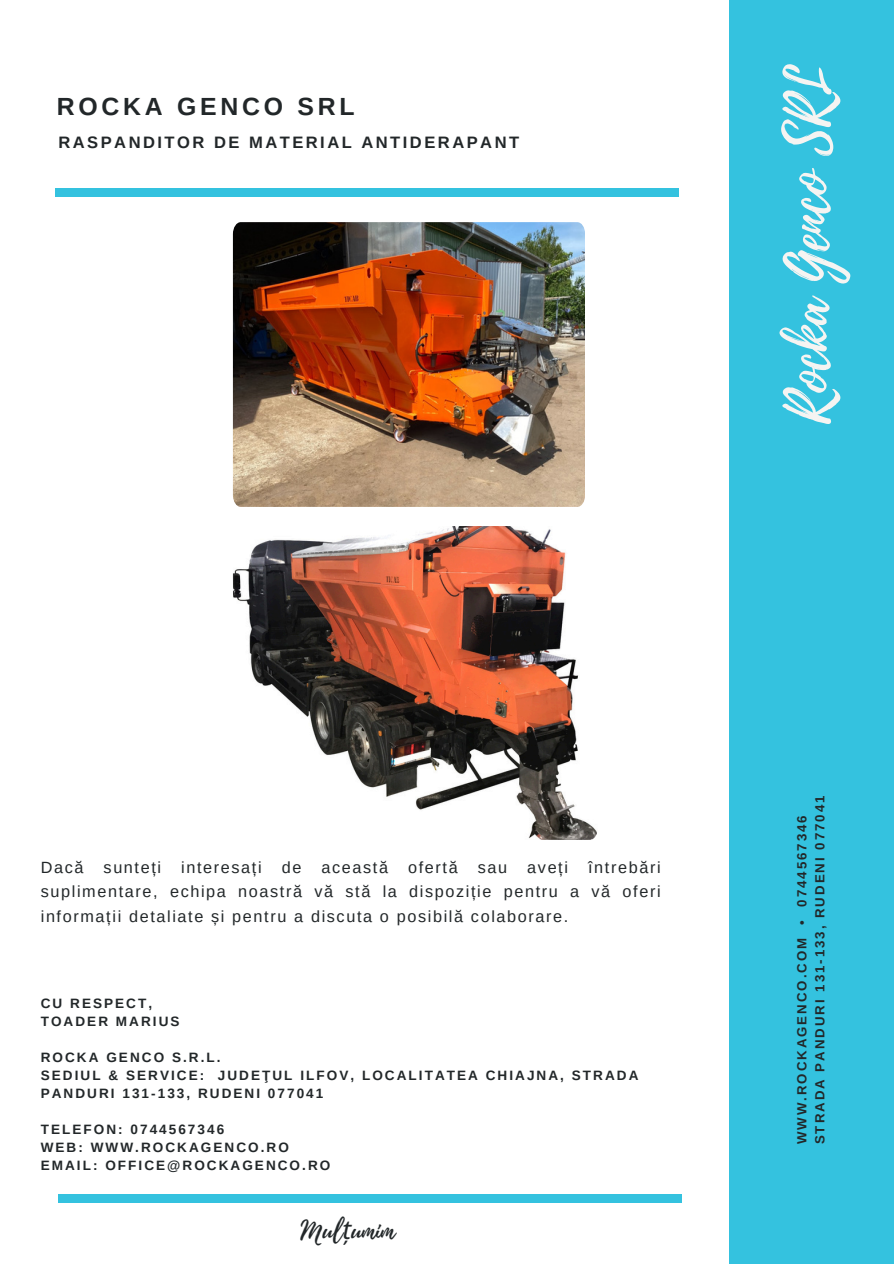
<style>
.page{position:relative;width:894px;height:1264px;background:#fff}
.page>*{position:absolute;margin:0;border:0;box-sizing:border-box;transform-origin:0 0}
.t1{font:57.9px "Playlist Script";color:#f5f4f2}
.t2{font:26.4px "Playlist Script";color:#222729}
.t3{font:700 24.75px "Arimo";letter-spacing:.15em;color:#222729}
.t4{font:700 16.5px "Arimo";letter-spacing:.15em;color:#222729}
.t5{font:16.2px/24.8px "Arimo";letter-spacing:.1em;color:#222729;text-align:justify}
.t6{font:700 13.5px/18px "Arimo";letter-spacing:.15em;color:#222729}
.t7{font:700 13.2px/18px "Arimo";letter-spacing:.15em;color:#222729}
.s1{font-family:"Noto Sans";font-style:italic}
</style>
<div class="page">
<div style="left:729px;top:0;width:164px;height:1263px;background:#34c2df"></div>
<div style="left:55px;top:189px;width:623px;height:8px;background:#34c2df"></div>
<div style="left:58px;top:1194px;width:623px;height:8px;background:#34c2df"></div>
<img style="left:233px;top:222px;width:351px;height:285px">
<img style="left:233px;top:526px;width:364px;height:313px">
<p class="t3" style="left:57px;top:92px;width:299px">ROCKA GENCO SRL</p>
<p class="t4" style="left:58px;top:133px;width:462px">RASPANDITOR DE MATERIAL ANTIDERAPANT</p>
<p class="t1" style="left:767px;top:424px;width:361px;rotate:-90deg">Rocka Genco SRL</p>
<p class="t5" style="left:41px;top:854px;width:621px">Dacă sunteți interesați de această ofertă sau aveți întrebări suplimentare, echipa noastră vă stă la dispoziție pentru a vă oferi informații detaliate și pentru a discuta o posibilă colaborare.</p>
<h6 class="t6" style="left:41px;top:994px;width:140px">CU RESPECT,<br>TOADER MARIUS</h6>
<h6 class="t6" style="left:41px;top:1048px;width:599px">ROCKA GENCO S.R.L.<br>SEDIUL &amp; SERVICE: JUDEŢUL ILFOV, LOCALITATEA CHIAJNA, STRADA<br>PANDURI 131-133, RUDENI 077041</h6>
<h3 class="t6" style="left:41px;top:1120px;width:291px">TELEFON: 0744567346<br>WEB: WWW.ROCKAGENCO.RO<br>EMAIL: OFFICE@ROCKAGENCO.RO</h3>
<h5 class="t2" style="left:300px;top:1211px;width:96px">Mul<span class="s1">ț</span>umim</h5>
<h6 class="t7" style="left:792px;top:1144px;width:350px;rotate:-90deg">WWW.ROCKAGENCO.COM • 0744567346<br>STRADA PANDURI 131-133, RUDENI 077041</h6>
</div>
